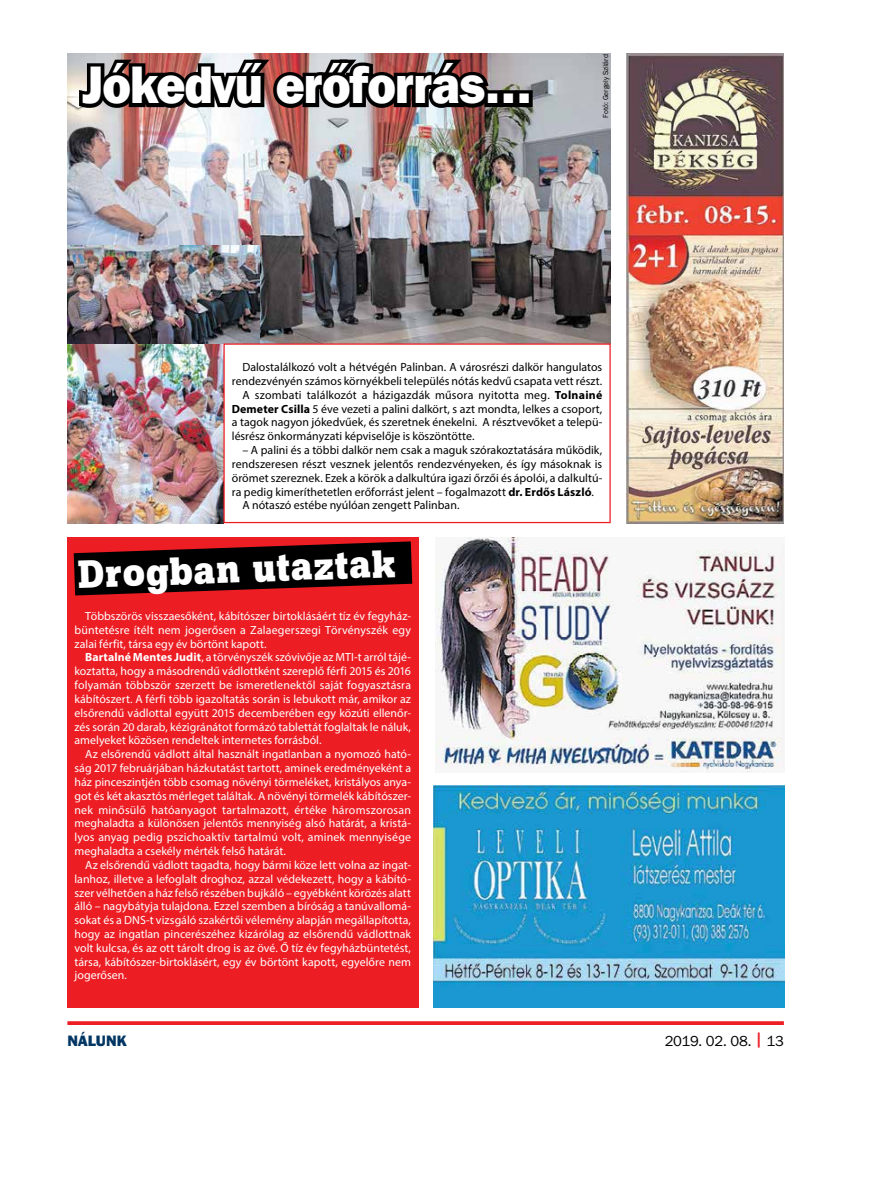
<style>
.page{position:relative;width:885px;height:1191px;background:#fff}
.page>*{position:absolute;margin:0;border:0;box-sizing:border-box;transform-origin:0 0}
.t1{font:52.5px "Franklin Gothic Hv PFL";letter-spacing:-.02em;color:#fff;scale:.9 1}
.t2{font:700 38.75px "Boton PFL";color:#fff}
.t3{font:15px "Franklin Gothic PFL";letter-spacing:-.01em;color:#000}
.t4{font:15px "Franklin Gothic Hv PFL";letter-spacing:.005em;color:#003663}
.t5{font:11.88px "Myriad Pro";letter-spacing:.005em;color:#fff}
.t6{font:11.88px "Myriad Pro";letter-spacing:.005em;color:#000}
.t7{font:7.5px "Franklin Gothic PFL";color:#000}
.s1{font-weight:700}
.s2{font-family:"Franklin Gothic Hv PFL";color:#ed1d24}
</style>
<div class="page">
<img style="left:67px;top:53px;width:542px;height:290px">
<svg style="left:67px;top:1021px;width:716px;height:4px;background:#ee2a30"></svg>
<img style="left:433px;top:786px;width:351px;height:221px">
<img style="left:435px;top:537px;width:348px;height:235px">
<img style="left:626px;top:53px;width:157px;height:470px">
<div style="left:67px;top:537px;width:351px;height:470px;background:#ed1d24"></div>
<img style="left:75px;top:56px;width:461px;height:102px">
<svg style="left:74px;top:541px;width:338px;height:54px"></svg>
<img style="left:67px;top:343px;width:156px;height:180px">
<img style="left:67px;top:246px;width:192px;height:97px">
<div style="left:223px;top:343px;width:387px;height:180px;border:1px solid #ed1d24"></div>
<p class="t1" style="left:83px;top:51px;width:500px">Jókedvű erőforrás…</p>
<p class="t7" style="left:601px;top:117px;width:65px;rotate:-90deg">Fotó: Gergely Szilárd</p>
<p class="t6" style="left:242px;top:360px;width:361px">Dalostalálkozó volt a hétvégén Palinban. A városrészi dalkör hangulatos</p>
<p class="t6" style="left:232px;top:373px;width:372px">rendezvényén számos környékbeli település nótás kedvű csapata vett részt.</p>
<p class="t6" style="left:242px;top:387px;width:361px">A szombati találkozót a házigazdák műsora nyitotta meg. <span class="s1">Tolnainé</span></p>
<p class="t6" style="left:232px;top:401px;width:372px"><span class="s1">Demeter Csilla</span> 5 éve vezeti a palini dalkört, s azt mondta, lelkes a csoport,</p>
<p class="t6" style="left:232px;top:415px;width:372px">a tagok nagyon jókedvűek, és szeretnek énekelni. A résztvevőket a telepü-</p>
<p class="t6" style="left:232px;top:429px;width:244px">lésrész önkormányzati képviselője is köszöntötte.</p>
<p class="t6" style="left:242px;top:443px;width:361px">– A palini és a többi dalkör nem csak a maguk szórakoztatására működik,</p>
<p class="t6" style="left:232px;top:456px;width:372px">rendszeresen részt vesznek jelentős rendezvényeken, és így másoknak is</p>
<p class="t6" style="left:232px;top:470px;width:372px">örömet szereznek. Ezek a körök a dalkultúra igazi őrzői és ápolói, a dalkultú-</p>
<p class="t6" style="left:232px;top:484px;width:363px">ra pedig kimeríthetetlen erőforrást jelent – fogalmazott <span class="s1">dr. Erdős László</span>.</p>
<p class="t6" style="left:242px;top:498px;width:218px">A nótaszó estébe nyúlóan zengett Palinban.</p>
<p class="t2" style="left:77px;top:551px;width:320px;rotate:-2deg">Drogban utaztak</p>
<p class="t5" style="left:85px;top:608px;width:327px">Többszörös visszaesőként, kábítószer birtoklásáért tíz év fegyház-</p>
<p class="t5" style="left:74px;top:622px;width:338px">büntetésre ítélt nem jogerősen a Zalaegerszegi Törvényszék egy</p>
<p class="t5" style="left:74px;top:636px;width:193px">zalai férfit, társa egy év börtönt kapott.</p>
<p class="t5" style="left:85px;top:650px;width:327px"><span class="s1">Bartalné Mentes Judit</span>, a törvényszék szóvivője az MTI-t arról tájé-</p>
<p class="t5" style="left:74px;top:664px;width:338px">koztatta, hogy a másodrendű vádlottként szereplő férfi 2015 és 2016</p>
<p class="t5" style="left:74px;top:678px;width:338px">folyamán többször szerzett be ismeretlenektől saját fogyasztásra</p>
<p class="t5" style="left:74px;top:691px;width:338px">kábítószert. A férfi több igazoltatás során is lebukott már, amikor az</p>
<p class="t5" style="left:74px;top:705px;width:338px">elsőrendű vádlottal együtt 2015 decemberében egy közúti ellenőr-</p>
<p class="t5" style="left:74px;top:719px;width:338px">zés során 20 darab, kézigránátot formázó tablettát foglaltak le náluk,</p>
<p class="t5" style="left:74px;top:733px;width:248px">amelyeket közösen rendeltek internetes forrásból.</p>
<p class="t5" style="left:85px;top:747px;width:327px">Az elsőrendű vádlott által használt ingatlanban a nyomozó ható-</p>
<p class="t5" style="left:74px;top:760px;width:338px">ság 2017 februárjában házkutatást tartott, aminek eredményeként a</p>
<p class="t5" style="left:74px;top:774px;width:338px">ház pinceszintjén több csomag növényi törmeléket, kristályos anya-</p>
<p class="t5" style="left:74px;top:788px;width:338px">got és két akasztós mérleget találtak. A növényi törmelék kábítószer-</p>
<p class="t5" style="left:74px;top:802px;width:338px">nek minősülő hatóanyagot tartalmazott, értéke háromszorosan</p>
<p class="t5" style="left:74px;top:816px;width:338px">meghaladta a különösen jelentős mennyiség alsó határát, a kristá-</p>
<p class="t5" style="left:74px;top:830px;width:338px">lyos anyag pedig pszichoaktív tartalmú volt, aminek mennyisége</p>
<p class="t5" style="left:74px;top:843px;width:213px">meghaladta a csekély mérték felső határát.</p>
<p class="t5" style="left:85px;top:857px;width:327px">Az elsőrendű vádlott tagadta, hogy bármi köze lett volna az ingat-</p>
<p class="t5" style="left:74px;top:871px;width:338px">lanhoz, illetve a lefoglalt droghoz, azzal védekezett, hogy a kábító-</p>
<p class="t5" style="left:74px;top:885px;width:338px">szer vélhetően a ház felső részében bujkáló – egyébként körözés alatt</p>
<p class="t5" style="left:74px;top:899px;width:338px">álló – nagybátyja tulajdona. Ezzel szemben a bíróság a tanúvallomá-</p>
<p class="t5" style="left:74px;top:913px;width:338px">sokat és a DNS-t vizsgáló szakértői vélemény alapján megállapította,</p>
<p class="t5" style="left:74px;top:926px;width:338px">hogy az ingatlan pincerészéhez kizárólag az elsőrendű vádlottnak</p>
<p class="t5" style="left:74px;top:940px;width:338px">volt kulcsa, és az ott tárolt drog is az övé. Ő tíz év fegyházbüntetést,</p>
<p class="t5" style="left:74px;top:954px;width:338px">társa, kábítószer-birtoklásért, egy év börtönt kapott, egyelőre nem</p>
<p class="t5" style="left:74px;top:968px;width:54px">jogerősen.</p>
<p class="t4" style="left:67px;top:1030px;width:61px">nálunk</p>
<p class="t3" style="left:664px;top:1032px;width:121px">2019. 02. 08. <span class="s2">|</span> 13</p>
</div>
